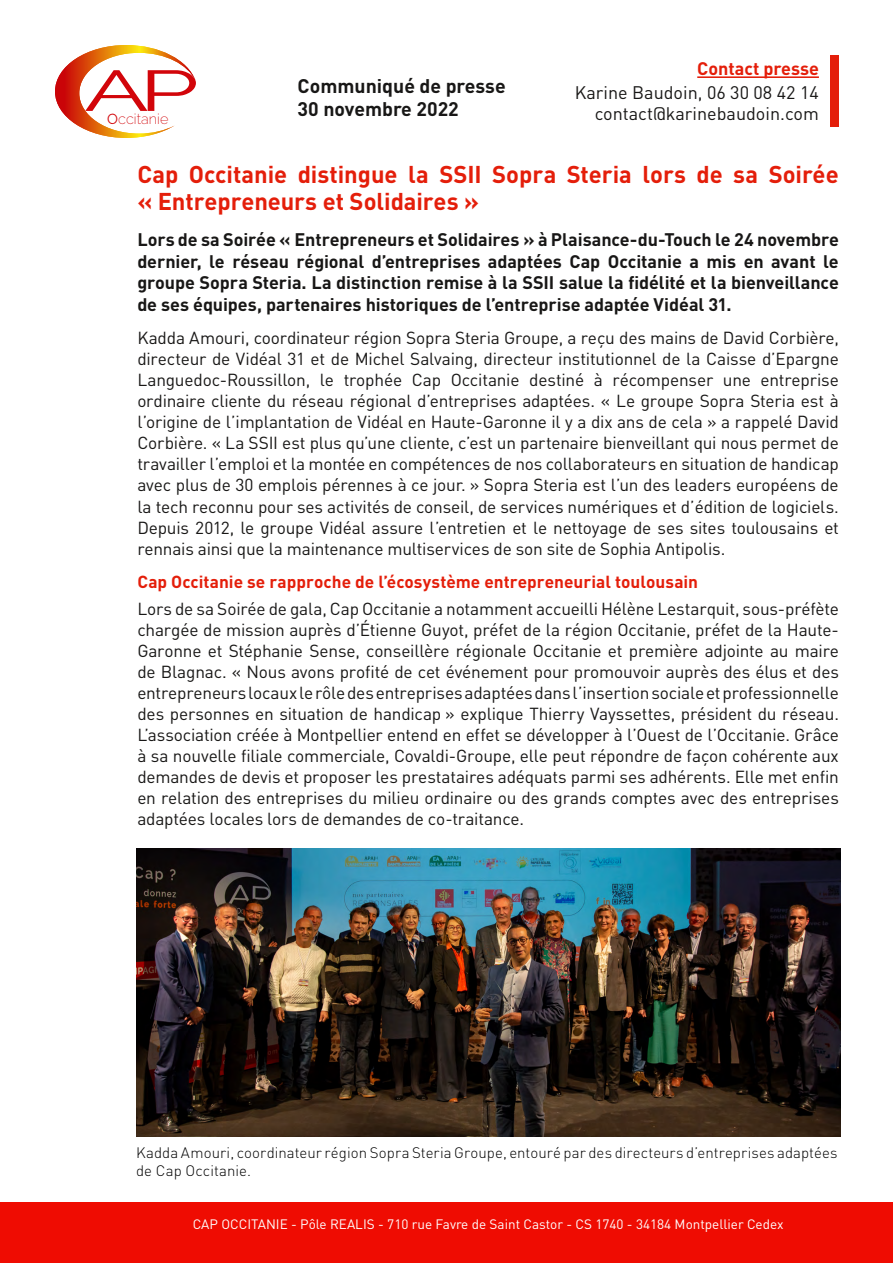
<style>
.page{position:relative;width:893px;height:1263px;background:#fff}
.page>*{position:absolute;margin:0;border:0;box-sizing:border-box;transform-origin:0 0}
.t1{font:700 24px/27px "DIN";letter-spacing:-.005em;color:#e41e0a}
.t2{font:700 19.5px/23.4px "DIN";color:#181716}
.t3{font:700 18px/21.8px "DIN";letter-spacing:-.005em;color:#181716;text-align:justify}
.t4{font:18px/21.6px "DIN";color:#181716;text-align:right}
.t5{font:700 18px "DIN";color:#e41e0a}
.t6{font:17.25px/21px "DIN";letter-spacing:-.01em;color:#181716;text-align:justify}
.t7{font:700 17.25px "DIN";color:#e41e0a}
.t8{font:300 15px/18px "DIN";letter-spacing:.005em;color:#000}
.t9{font:200 14.55px "Raleway";color:#d2050a}
.t10{font:13.5px "DIN";color:#fff}
.s1{font-weight:400}
</style>
<div class="page">
<div style="left:0;top:1202px;width:893px;height:61px;background:#ef0c02"></div>
<div style="left:830px;top:56px;width:9px;height:71px;background:#e41e0a"></div>
<hr style="left:697px;top:76px;width:122px;height:2px;background:#e41e0a">
<svg style="left:55px;top:45px;width:141px;height:93px"></svg>
<img style="left:136px;top:848px;width:704px;height:288px">
<p class="t9" style="left:107px;top:111px;width:63px"><span class="s1">O</span>ccitanie</p>
<p class="t2" style="left:298px;top:73px;width:210px">Communiqué de presse<br>30 novembre 2022</p>
<p class="t5" style="left:697px;top:56px;width:123px">Contact presse</p>
<p class="t4" style="left:575px;top:81px;width:246px">Karine Baudoin, 06 30 08 42 14 contact@karinebaudoin.com</p>
<h1 class="t1" style="left:137px;top:159px;width:703px">Cap Occitanie distingue la SSII Sopra Steria lors de sa Soirée « Entrepreneurs et Solidaires »</h1>
<p class="t3" style="left:137px;top:228px;width:703px">Lors de sa Soirée « Entrepreneurs et Solidaires » à Plaisance-du-Touch le 24 novembre dernier, le réseau régional d’entreprises adaptées Cap Occitanie a mis en avant le groupe Sopra Steria. La distinction remise à la SSII salue la fidélité et la bienveillance de ses équipes, partenaires historiques de l’entreprise adaptée Vidéal 31.</p>
<p class="t6" style="left:137px;top:327px;width:703px">Kadda Amouri, coordinateur région Sopra Steria Groupe, a reçu des mains de David Corbière, directeur de Vidéal 31 et de Michel Salvaing, directeur institutionnel de la Caisse d’Epargne Languedoc-Roussillon, le trophée Cap Occitanie destiné à récompenser une entreprise ordinaire cliente du réseau régional d’entreprises adaptées. « Le groupe Sopra Steria est à l’origine de l’implantation de Vidéal en Haute-Garonne il y a dix ans de cela » a rappelé David Corbière. « La SSII est plus qu’une cliente, c’est un partenaire bienveillant qui nous permet de travailler l’emploi et la montée en compétences de nos collaborateurs en situation de handicap avec plus de 30 emplois pérennes à ce jour. » Sopra Steria est l’un des leaders européens de la tech reconnu pour ses activités de conseil, de services numériques et d’édition de logiciels.<br>Depuis 2012, le groupe Vidéal assure l’entretien et le nettoyage de ses sites toulousains et rennais ainsi que la maintenance multiservices de son site de Sophia Antipolis.</p>
<p class="t7" style="left:137px;top:570px;width:562px">Cap Occitanie se rapproche de l’écosystème entrepreneurial toulousain</p>
<p class="t6" style="left:137px;top:598px;width:703px">Lors de sa Soirée de gala, Cap Occitanie a notamment accueilli Hélène Lestarquit, sous-préfète chargée de mission auprès d’Étienne Guyot, préfet de la région Occitanie, préfet de la Haute-Garonne et Stéphanie Sense, conseillère régionale Occitanie et première adjointe au maire de Blagnac. « Nous avons profité de cet événement pour promouvoir auprès des élus et des entrepreneurs locaux le rôle des entreprises adaptées dans l’insertion sociale et professionnelle des personnes en situation de handicap » explique Thierry Vayssettes, président du réseau.<br>L’association créée à Montpellier entend en effet se développer à l’Ouest de l’Occitanie. Grâce à sa nouvelle filiale commerciale, Covaldi-Groupe, elle peut répondre de façon cohérente aux demandes de devis et proposer les prestataires adéquats parmi ses adhérents. Elle met enfin en relation des entreprises du milieu ordinaire ou des grands comptes avec des entreprises adaptées locales lors de demandes de co-traitance.</p>
<p class="t8" style="left:136px;top:1143px;width:703px">Kadda Amouri, coordinateur région Sopra Steria Groupe, entouré par des directeurs d’entreprises adaptées de Cap Occitanie.</p>
<p class="t10" style="left:193px;top:1216px;width:592px">CAP OCCITANIE - Pôle REALIS - 710 rue Favre de Saint Castor - CS 1740 - 34184 Montpellier Cedex</p>
</div>
